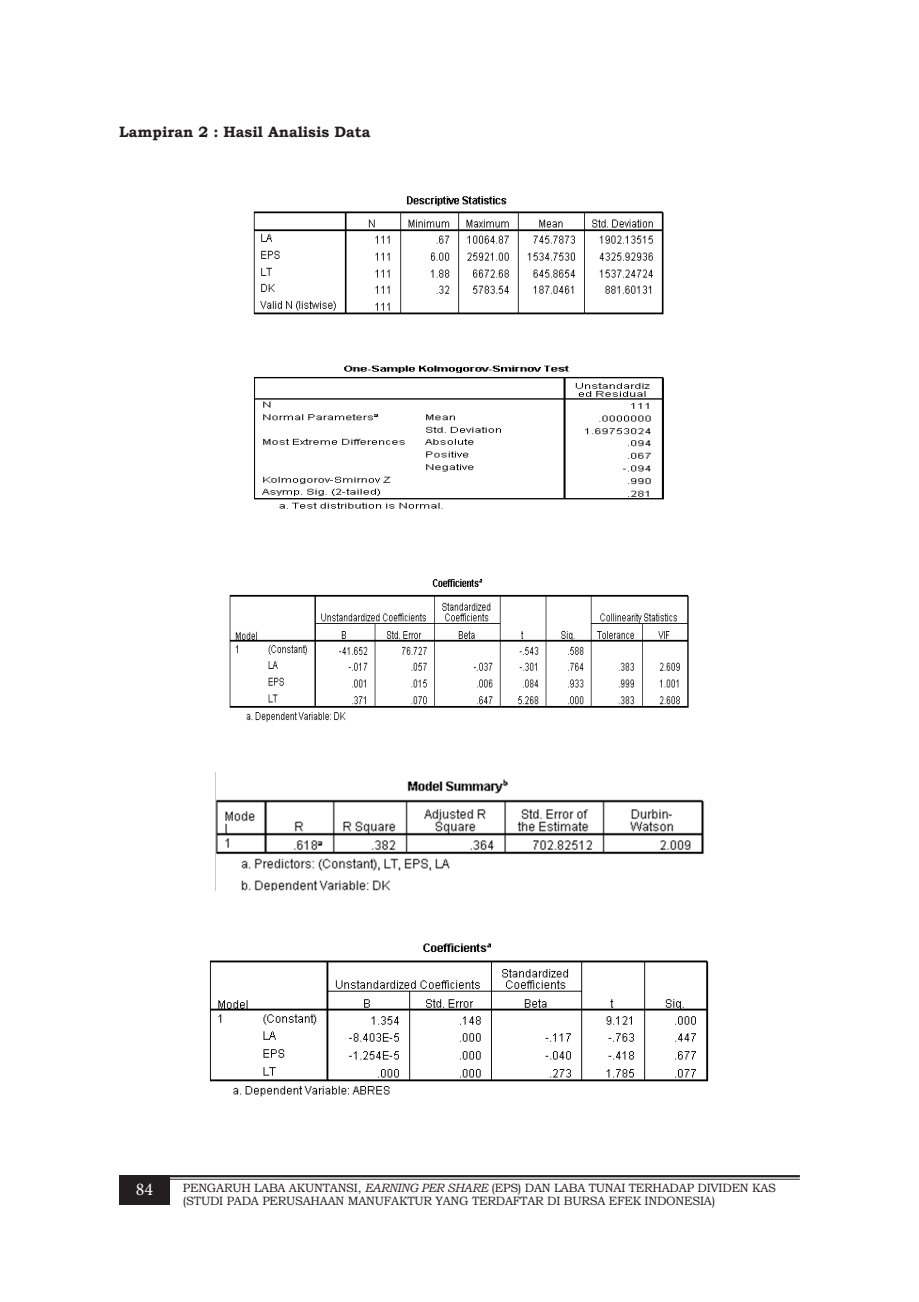
<style>
.page{position:relative;width:919px;height:1302px;background:#fff}
.page>*{position:absolute;margin:0;border:0;box-sizing:border-box;transform-origin:0 0}
.t1{font:18px "Minion Pro";color:#fff}
.Judul_sub{font:700 15px "Bookman Old Style";color:#231f20}
.t2{font:12px/13.5px "Bookman Old Style";letter-spacing:-.02em;color:#231f20}
.s1{font-style:italic}
</style>
<div class="page">
<hr style="left:119px;top:1174px;width:680px;height:3px;background:#231f20">
<hr style="left:119px;top:1178px;width:680px;height:1px;background:#231f20">
<div style="left:119px;top:1174px;width:51px;height:30px;background:#231f20"></div>
<img style="left:209px;top:943px;width:500px;height:154px">
<img style="left:215px;top:772px;width:489px;height:118px">
<img style="left:230px;top:579px;width:459px;height:143px">
<img style="left:254px;top:365px;width:410px;height:144px">
<img style="left:253px;top:196px;width:411px;height:119px">
<p class="Judul_sub" style="left:119px;top:121px;width:253px">Lampiran 2 : Hasil Analisis Data</p>
<h1 class="t1" style="left:136px;top:1176px;width:19px">84</h1>
<p class="t2" style="left:183px;top:1180px;width:594px">PENGARUH LABA AKUNTANSI, <span class="s1">EARNING PER SHARE</span> (EPS) DAN LABA TUNAI TERHADAP DIVIDEN KAS (STUDI PADA PERUSAHAAN MANUFAKTUR YANG TERDAFTAR DI BURSA EFEK INDONESIA)</p>
</div>
